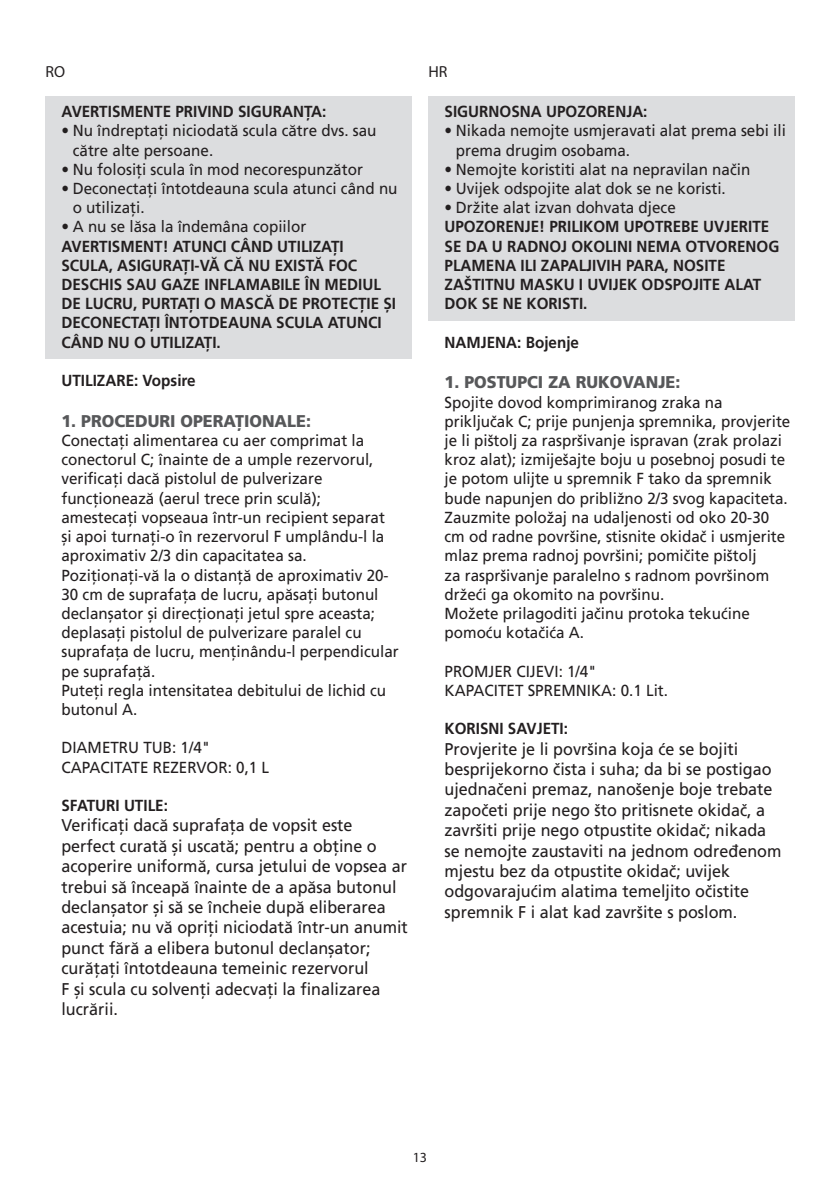
<style>
.page{position:relative;width:840px;height:1191px;background:#fff}
.page>*{position:absolute;margin:0;border:0;box-sizing:border-box;transform-origin:0 0}
.t1{font:17px/20.4px "Frutiger LT Pro";color:#231f20;scale:.95 1}
.t2{font:900 17px "Frutiger LT Pro";color:#57585a;scale:.95 1}
.t3{font:16px/19.2px "Frutiger LT Pro";color:#231f20;scale:.95 1}
.t4{font:700 16px/19.2px "Frutiger LT Pro";color:#231f20;scale:.95 1}
.t5{font:16px "Myriad Pro";color:#231f20}
.t6{font:14px "Myriad Pro";color:#231f20}
</style>
<div class="page">
<div style="left:45px;top:96px;width:366px;height:263px;background:#dcdddf"></div>
<div style="left:428px;top:96px;width:366px;height:224px;background:#dcdddf"></div>
<p class="t5" style="left:45px;top:62px;width:21px">RO</p>
<p class="t5" style="left:428px;top:62px;width:21px">HR</p>
<p class="t4" style="left:61px;top:102px;width:280px">AVERTISMENTE PRIVIND SIGURANŢA:</p>
<p class="t3" style="left:73px;top:121px;width:321px;text-indent:-11px">• Nu îndreptaţi niciodată scula către dvs. sau către alte persoane.</p>
<p class="t3" style="left:61px;top:160px;width:319px">• Nu folosiţi scula în mod necorespunzător</p>
<p class="t3" style="left:73px;top:179px;width:343px;text-indent:-11px">• Deconectaţi întotdeauna scula atunci când nu o utilizaţi.</p>
<p class="t3" style="left:61px;top:217px;width:259px">• A nu se lăsa la îndemâna copiilor</p>
<p class="t4" style="left:61px;top:236px;width:353px">AVERTISMENT! ATUNCI CÂND UTILIZAŢI SCULA, ASIGURAŢI-VĂ CĂ NU EXISTĂ FOC DESCHIS SAU GAZE INFLAMABILE ÎN MEDIUL DE LUCRU, PURTAŢI O MASCĂ DE PROTECŢIE ŞI DECONECTAŢI ÎNTOTDEAUNA SCULA ATUNCI CÂND NU O UTILIZAŢI.</p>
<p class="t4" style="left:61px;top:371px;width:143px">UTILIZARE: Vopsire</p>
<p class="t2" style="left:61px;top:410px;width:264px">1. PROCEDURI OPERAŢIONALE:</p>
<p class="t3" style="left:61px;top:431px;width:356px">Conectaţi alimentarea cu aer comprimat la conectorul C; înainte de a umple rezervorul, verificaţi dacă pistolul de pulverizare funcţionează (aerul trece prin sculă); amestecaţi vopseaua într-un recipient separat şi apoi turnaţi-o în rezervorul F umplându-l la aproximativ 2/3 din capacitatea sa.<br>Poziţionaţi-vă la o distanţă de aproximativ 20- 30 cm de suprafaţa de lucru, apăsaţi butonul declanşator şi direcţionaţi jetul spre aceasta; deplasaţi pistolul de pulverizare paralel cu suprafaţa de lucru, menţinându-l perpendicular pe suprafaţă.<br>Puteţi regla intensitatea debitului de lichid cu butonul A.</p>
<p class="t3" style="left:61px;top:738px;width:220px">DIAMETRU TUB: 1/4"<br>CAPACITATE REZERVOR: 0,1 L</p>
<p class="t4" style="left:61px;top:796px;width:114px">SFATURI UTILE:</p>
<p class="t1" style="left:61px;top:815px;width:366px">Verificaţi dacă suprafaţa de vopsit este perfect curată şi uscată; pentru a obţine o acoperire uniformă, cursa jetului de vopsea ar trebui să înceapă înainte de a apăsa butonul declanşator şi să se încheie după eliberarea acestuia; nu vă opriţi niciodată într-un anumit punct fără a elibera butonul declanşator; curăţaţi întotdeauna temeinic rezervorul<br>F şi scula cu solvenţi adecvaţi la finalizarea lucrării.</p>
<p class="t4" style="left:444px;top:102px;width:215px">SIGURNOSNA UPOZORENJA:</p>
<p class="t3" style="left:455px;top:121px;width:348px;text-indent:-11px">• Nikada nemojte usmjeravati alat prema sebi ili prema drugim osobama.</p>
<p class="t3" style="left:444px;top:160px;width:323px">• Nemojte koristiti alat na nepravilan način</p>
<p class="t3" style="left:444px;top:179px;width:297px">• Uvijek odspojite alat dok se ne koristi.</p>
<p class="t3" style="left:444px;top:198px;width:245px">• Držite alat izvan dohvata djece</p>
<p class="t4" style="left:444px;top:217px;width:354px">UPOZORENJE! PRILIKOM UPOTREBE UVJERITE SE DA U RADNOJ OKOLINI NEMA OTVORENOG PLAMENA ILI ZAPALJIVIH PARA, NOSITE ZAŠTITNU MASKU I UVIJEK ODSPOJITE ALAT DOK SE NE KORISTI.</p>
<p class="t4" style="left:444px;top:332px;width:143px">NAMJENA: Bojenje</p>
<p class="t2" style="left:444px;top:372px;width:249px">1. POSTUPCI ZA RUKOVANJE:</p>
<p class="t3" style="left:444px;top:392px;width:365px">Spojite dovod komprimiranog zraka na priključak C; prije punjenja spremnika, provjerite je li pištolj za raspršivanje ispravan (zrak prolazi kroz alat); izmiješajte boju u posebnoj posudi te je potom ulijte u spremnik F tako da spremnik bude napunjen do približno 2/3 svog kapaciteta.<br>Zauzmite položaj na udaljenosti od oko 20-30 cm od radne površine, stisnite okidač i usmjerite mlaz prema radnoj površini; pomičite pištolj<br>za raspršivanje paralelno s radnom površinom držeći ga okomito na površinu.<br>Možete prilagoditi jačinu protoka tekućine pomoću kotačića A.</p>
<p class="t3" style="left:444px;top:661px;width:237px">PROMJER CIJEVI: 1/4"<br>KAPACITET SPREMNIKA: 0.1 Lit.</p>
<p class="t4" style="left:444px;top:719px;width:131px">KORISNI SAVJETI:</p>
<p class="t1" style="left:444px;top:738px;width:356px">Provjerite je li površina koja će se bojiti besprijekorno čista i suha; da bi se postigao ujednačeni premaz, nanošenje boje trebate započeti prije nego što pritisnete okidač, a završiti prije nego otpustite okidač; nikada se nemojte zaustaviti na jednom određenom mjestu bez da otpustite okidač; uvijek odgovarajućim alatima temeljito očistite spremnik F i alat kad završite s poslom.</p>
<p class="t6" style="left:412px;top:1148px;width:16px">13</p>
</div>
